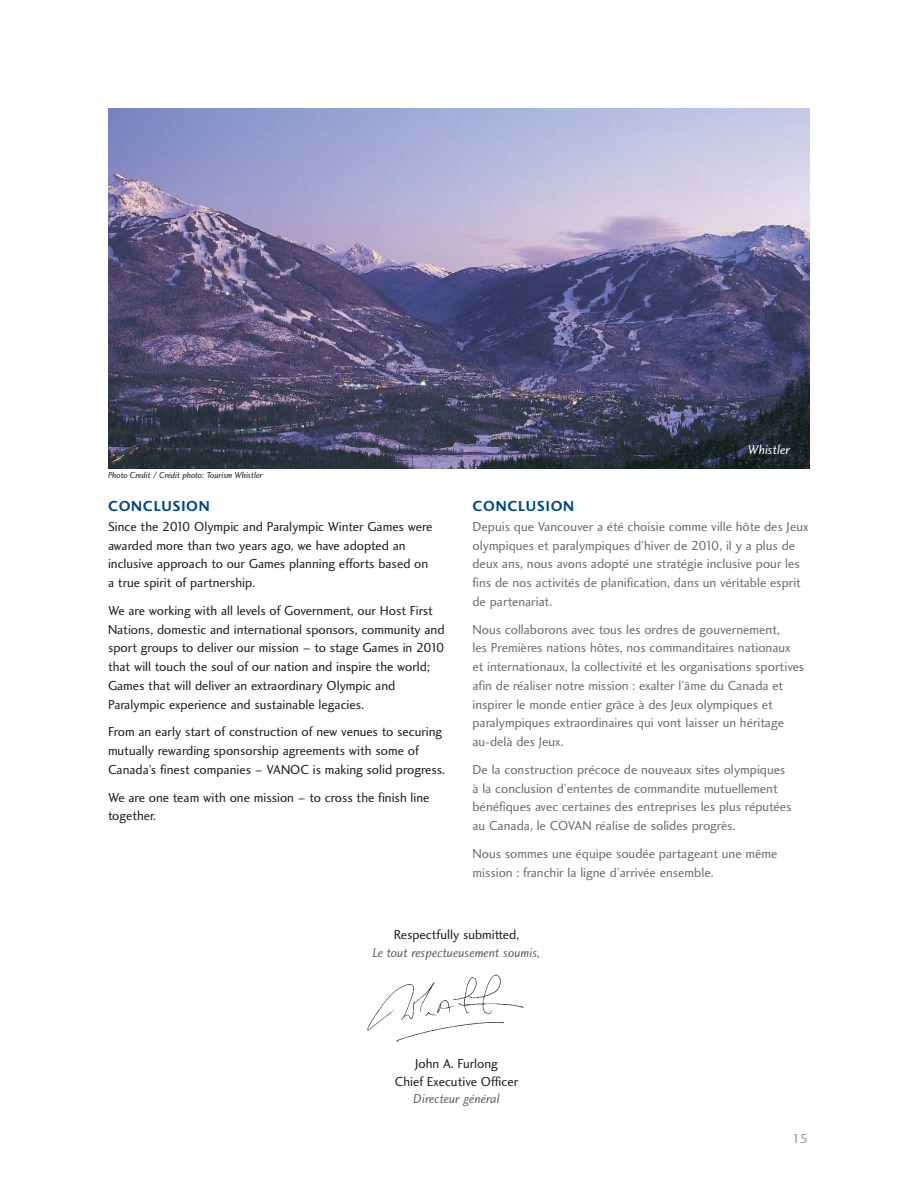
<style>
.page{position:relative;width:918px;height:1188px;background:#fff}
.page>*{position:absolute;margin:0;border:0;box-sizing:border-box;transform-origin:0 0}
.t1{font:15px "Charlotte Sans Bold Plain";letter-spacing:.05em;color:#004685}
.t2{font:13.5px/18.8px "Charlotte Sans Book Plain";color:#6c6e70}
.t3{font:13.5px/18.8px "Charlotte Sans Book Plain";color:#231f20}
.t4{font:13.5px "Charlotte Sans Book Italic Plain";color:#636466}
.t5{font:13.5px "Charlotte Sans Book Italic Plain";color:#fff}
.t6{font:13.5px "Charlotte Sans Book Plain";color:#939598;scale:1.1 1}
.t7{font:9px "Charlotte Sans Book Italic Plain";color:#231f20}
</style>
<div class="page">
<img style="left:108px;top:108px;width:702px;height:360px">
<img style="left:367px;top:974px;width:157px;height:68px">
<p class="t7" style="left:108px;top:472px;width:156px">Photo Credit / Crédit photo: Tourism Whistler</p>
<p class="t1" style="left:108px;top:500px;width:103px">CONCLUSION</p>
<p class="t3" style="left:108px;top:518px;width:326px">Since the 2010 Olympic and Paralympic Winter Games were awarded more than two years ago, we have adopted an inclusive approach to our Games planning efforts based on a true spirit of partnership.</p>
<p class="t3" style="left:108px;top:602px;width:338px">We are working with all levels of Government, our Host First Nations, domestic and international sponsors, community and sport groups to deliver our mission – to stage Games in 2010 that will touch the soul of our nation and inspire the world; Games that will deliver an extraordinary Olympic and Paralympic experience and sustainable legacies.</p>
<p class="t3" style="left:108px;top:724px;width:339px">From an early start of construction of new venues to securing mutually rewarding sponsorship agreements with some of<br>Canada’s finest companies – VANOC is making solid progress.</p>
<p class="t3" style="left:108px;top:789px;width:323px">We are one team with one mission – to cross the finish line together.</p>
<p class="t5" style="left:748px;top:444px;width:43px">Whistler</p>
<p class="t1" style="left:472px;top:500px;width:103px">CONCLUSION</p>
<p class="t2" style="left:472px;top:518px;width:338px">Depuis que Vancouver a été choisie comme ville hôte des Jeux olympiques et paralympiques d’hiver de 2010, il y a plus de deux ans, nous avons adopté une stratégie inclusive pour les fins de nos activités de planification, dans un véritable esprit de partenariat.</p>
<p class="t2" style="left:472px;top:621px;width:333px">Nous collaborons avec tous les ordres de gouvernement,<br>les Premières nations hôtes, nos commanditaires nationaux et internationaux, la collectivité et les organisations sportives afin de réaliser notre mission : exalter l’âme du Canada et inspirer le monde entier grâce à des Jeux olympiques et paralympiques extraordinaires qui vont laisser un héritage au-delà des Jeux.</p>
<p class="t2" style="left:472px;top:761px;width:320px">De la construction précoce de nouveaux sites olympiques à la conclusion d’ententes de commandite mutuellement bénéfiques avec certaines des entreprises les plus réputées au Canada, le COVAN réalise de solides progrès.</p>
<p class="t2" style="left:472px;top:845px;width:306px">Nous sommes une équipe soudée partageant une même mission : franchir la ligne d’arrivée ensemble.</p>
<p class="t3" style="left:394px;top:927px;width:127px">Respectfully submitted,</p>
<p class="t4" style="left:372px;top:948px;width:170px">Le tout respectueusement soumis,</p>
<p class="t3" style="left:395px;top:1055px;width:125px;text-align:center">John A. Furlong<br>Chief Executive Officer</p>
<p class="t4" style="left:413px;top:1093px;width:88px">Directeur général</p>
<p class="t6" style="left:792px;top:1133px;width:17px">15</p>
</div>
